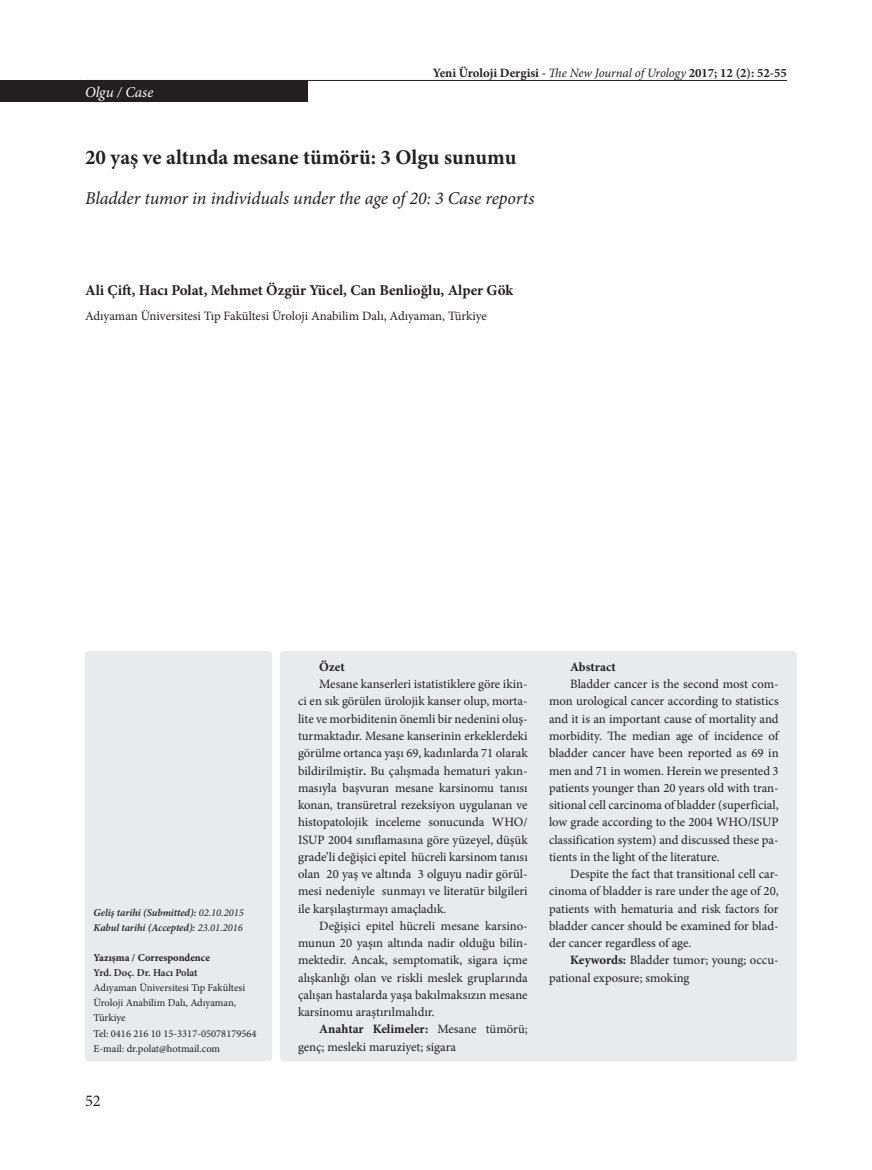
<style>
.page{position:relative;width:872px;height:1170px;background:#fff}
.page>*{position:absolute;margin:0;border:0;box-sizing:border-box;transform-origin:0 0}
.t1{font:700 21px "Minion Pro";color:#231f20}
.t2{font:italic 18px "Minion Pro";letter-spacing:-.005em;color:#231f20}
.t3{font:16.5px "Minion Pro";color:#231f20}
.t4{font:700 15px "Minion Pro";color:#231f20}
.t5{font:italic 15px "Minion Pro";color:#fff}
.Normal1{font:12.75px/17.2px "Minion Pro";color:#231f20;text-align:justify}
.t6{font:700 12.75px "Minion Pro";color:#231f20}
.t7{font:10.5px/15px "Minion Pro";color:#231f20}
.t8{font:italic 600 10.5px "Minion Pro";letter-spacing:-.01em;color:#231f20}
.t9{font:700 10.5px "Minion Pro";color:#231f20}
.t10{font:600 10.5px "Minion Pro";color:#231f20}
.s1{font-weight:400;font-style:italic}
.s2{font-weight:400}
.s3{font-weight:700}
</style>
<div class="page">
<hr style="left:85px;top:80px;width:702px;height:1px;background:#231f20">
<div style="left:280px;top:651px;width:517px;height:410px;background:#e9eaeb;border-radius:4px"></div>
<div style="left:85px;top:651px;width:187px;height:410px;background:#e9eaeb;border-radius:4px"></div>
<div style="left:0;top:80px;width:308px;height:21px;background:#231f20"></div>
<p class="t5" style="left:85px;top:81px;width:70px">Olgu / Case</p>
<p class="t6" style="left:433px;top:63px;width:356px">Yeni Üroloji Dergisi - <span class="s1">The New Journal of Urology</span> 2017; 12 (2): 52-55</p>
<p class="t1" style="left:85px;top:143px;width:433px">20 yaş ve altında mesane tümörü: 3 Olgu sunumu</p>
<p class="t2" style="left:85px;top:186px;width:451px">Bladder tumor in individuals under the age of 20: 3 Case reports</p>
<p class="t4" style="left:85px;top:279px;width:430px">Ali Çift, Hacı Polat, Mehmet Özgür Yücel, Can Benlioğlu, Alper Gök</p>
<p class="Normal1" style="left:85px;top:307px;width:403px">Adıyaman Üniversitesi Tıp Fakültesi Üroloji Anabilim Dalı, Adıyaman, Türkiye</p>
<p class="t8" style="left:94px;top:905px;width:152px">Geliş tarihi (Submitted): <span class="s2">02.10.2015</span></p>
<p class="t8" style="left:94px;top:920px;width:151px">Kabul tarihi (Accepted): <span class="s2">23.01.2016</span></p>
<p class="t9" style="left:94px;top:950px;width:118px">Yazışma / Correspondence</p>
<p class="t10" style="left:94px;top:965px;width:106px">Yrd. Doç. Dr. Hacı Polat</p>
<p class="t7" style="left:94px;top:980px;width:153px">Adıyaman Üniversitesi Tıp Fakültesi<br>Üroloji Anabilim Dalı, Adıyaman,<br>Türkiye</p>
<p class="t7" style="left:94px;top:1025px;width:164px">Tel: 0416 216 10 15-3317-05078179564</p>
<p class="t7" style="left:94px;top:1040px;width:128px">E-mail: dr.polat@hotmail.com</p>
<p class="t3" style="left:85px;top:1089px;width:17px">52</p>
<p class="t6" style="left:319px;top:658px;width:27px">Özet</p>
<p class="Normal1" style="left:298px;top:675px;width:231px;text-indent:21px">Mesane kanserleri istatistiklere göre ikin&shy;ci en sık görülen ürolojik kanser olup, morta&shy;lite ve morbiditenin önemli bir nedenini oluş&shy;turmaktadır. Mesane kanserinin erkeklerdeki görülme ortanca yaşı 69, kadınlarda 71 olarak bildirilmiştir<span class="s3">.</span> Bu çalışmada hematuri yakın&shy;masıyla başvuran mesane karsinomu tanısı konan, transüretral rezeksiyon uygulanan ve histopatolojik inceleme sonucunda WHO/ ISUP 2004 sınıflamasına göre yüzeyel, düşük grade’li değişici epitel hücreli karsinom tanısı olan 20 yaş ve altında 3 olguyu nadir görül&shy;mesi nedeniyle sunmayı ve literatür bilgileri ile karşılaştırmayı amaçladık.</p>
<p class="Normal1" style="left:298px;top:917px;width:231px;text-indent:21px">Değişici epitel hücreli mesane karsino&shy;munun 20 yaşın altında nadir olduğu bilin&shy;mektedir. Ancak, semptomatik, sigara içme alışkanlığı olan ve riskli meslek gruplarında çalışan hastalarda yaşa bakılmaksızın mesane karsinomu araştırılmalıdır.</p>
<p class="Normal1" style="left:298px;top:1020px;width:231px;text-indent:21px"><span class="s3">Anahtar Kelimeler:</span> Mesane tümörü; genç; mesleki maruziyet; sigara</p>
<p class="t6" style="left:570px;top:658px;width:47px">Abstract</p>
<p class="Normal1" style="left:549px;top:675px;width:231px;text-indent:21px">Bladder cancer is the second most com&shy;mon urological cancer according to statistics and it is an important cause of mortality and morbidity. The median age of incidence of bladder cancer have been reported as 69 in men and 71 in women. Herein we presented 3 patients younger than 20 years old with tran&shy;sitional cell carcinoma of bladder (superficial, low grade according to the 2004 WHO/ISUP classification system) and discussed these pa&shy;tients in the light of the literature.</p>
<p class="Normal1" style="left:549px;top:865px;width:231px;text-indent:21px">Despite the fact that transitional cell car&shy;cinoma of bladder is rare under the age of 20, patients with hematuria and risk factors for bladder cancer should be examined for blad&shy;der cancer regardless of age.</p>
<p class="Normal1" style="left:549px;top:951px;width:231px;text-indent:21px"><span class="s3">Keywords:</span> Bladder tumor; young; occu&shy;pational exposure; smoking</p>
</div>
